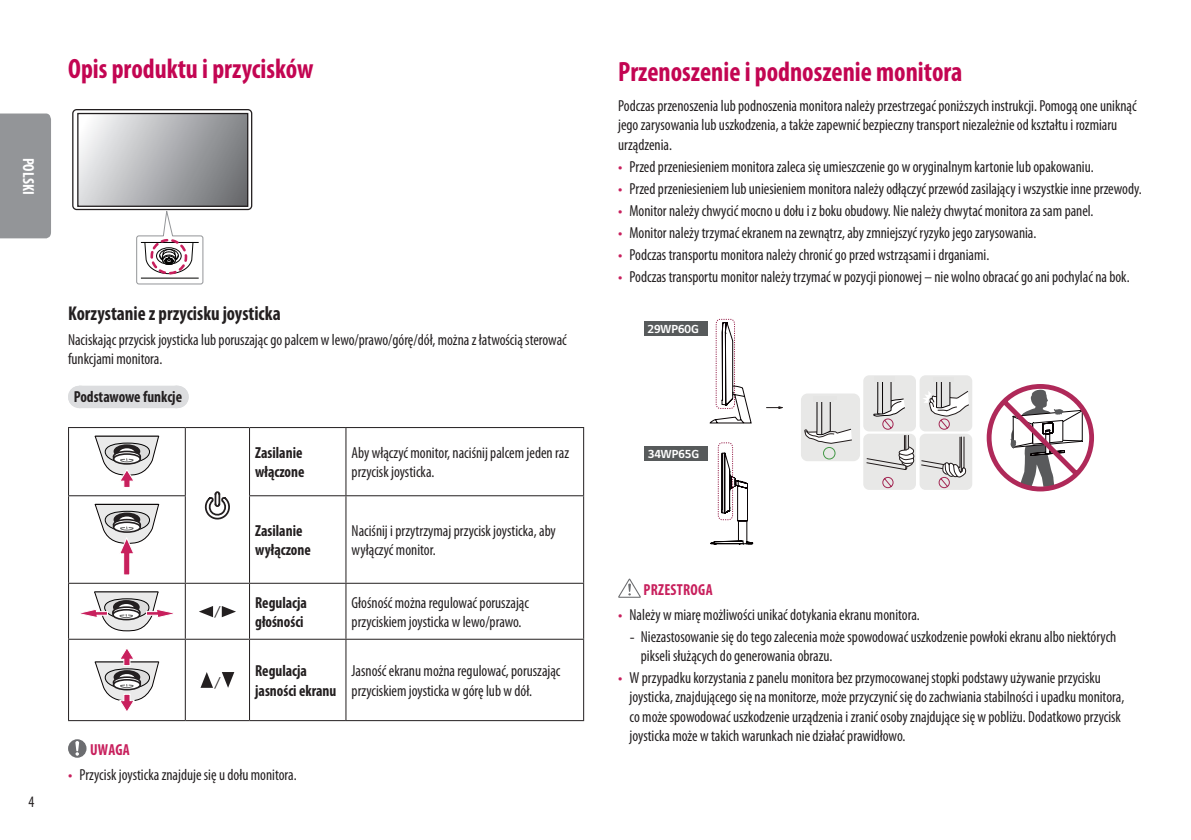
<style>
.page{position:relative;width:1191px;height:840px;background:#fff}
.page>*{position:absolute;margin:0;border:0;box-sizing:border-box;transform-origin:0 0}
.Title2{font:700 condensed 28px "Myriad Pro";color:#c30552;scale:.95 1}
.Title3{font:700 condensed 20px "Myriad Pro";color:#231f20;scale:.95 1}
.Body{font:condensed 16px/19.2px "Myriad Pro";color:#231f20;scale:.95 1}
.Body_Bold{font:700 condensed 16px/19.2px "Myriad Pro";color:#231f20;scale:.95 1}
.Title4{font:700 condensed 16px "Myriad Pro";color:#231f20;scale:.95 1}
.Warning{font:700 condensed 16px "Myriad Pro";letter-spacing:.02em;color:#c8205d;scale:.95 1}
.t1{font:700 condensed 16px "Myriad Pro";color:#fff;scale:.95 1}
.Body_Center{font:italic condensed 16px "Myriad Pro";color:#231f20;scale:.95 1}
.t2{font:700 13.2px "LG Smart";color:#fff;scale:.95 1}
.s1{font-family:"LG Smart";font-stretch:normal;color:#c8205d}
.s2{font-family:"LG Smart";font-stretch:normal}
</style>
<div class="page">
<div style="left:0;top:113px;width:51px;height:125px;background:#939598"></div>
<div style="left:79px;top:385px;width:98px;height:22px;background:#f3f4f4"></div>
<div style="left:79px;top:386px;width:98px;height:22px;background:#dcdddf"></div>
<svg style="left:176px;top:385px;width:2px;height:23px"></svg>
<svg style="left:72px;top:109px;width:181px;height:175px"></svg>
<hr style="left:68px;top:427px;width:117px;height:1px;background:#231f20">
<hr style="left:68px;top:428px;width:1px;height:67px;background:#231f20">
<hr style="left:185px;top:427px;width:64px;height:1px;background:#231f20">
<hr style="left:185px;top:428px;width:1px;height:67px;background:#231f20">
<hr style="left:249px;top:427px;width:97px;height:1px;background:#231f20">
<hr style="left:249px;top:428px;width:1px;height:67px;background:#231f20">
<hr style="left:346px;top:427px;width:238px;height:1px;background:#231f20">
<hr style="left:345px;top:428px;width:1px;height:67px;background:#231f20">
<hr style="left:583px;top:428px;width:1px;height:67px;background:#231f20">
<hr style="left:68px;top:495px;width:118px;height:1px;background:#231f20">
<hr style="left:68px;top:496px;width:1px;height:86px;background:#231f20">
<hr style="left:185px;top:496px;width:1px;height:86px;background:#231f20">
<hr style="left:249px;top:495px;width:97px;height:1px;background:#231f20">
<hr style="left:249px;top:496px;width:1px;height:86px;background:#231f20">
<hr style="left:346px;top:495px;width:238px;height:1px;background:#231f20">
<hr style="left:345px;top:496px;width:1px;height:86px;background:#231f20">
<hr style="left:583px;top:496px;width:1px;height:86px;background:#231f20">
<hr style="left:68px;top:582px;width:117px;height:1px;background:#231f20">
<hr style="left:68px;top:583px;width:1px;height:55px;background:#231f20">
<hr style="left:185px;top:582px;width:64px;height:1px;background:#231f20">
<hr style="left:185px;top:583px;width:1px;height:55px;background:#231f20">
<hr style="left:249px;top:582px;width:97px;height:1px;background:#231f20">
<hr style="left:249px;top:583px;width:1px;height:55px;background:#231f20">
<hr style="left:346px;top:582px;width:238px;height:1px;background:#231f20">
<hr style="left:345px;top:583px;width:1px;height:55px;background:#231f20">
<hr style="left:583px;top:583px;width:1px;height:55px;background:#231f20">
<hr style="left:68px;top:638px;width:117px;height:1px;background:#231f20">
<hr style="left:68px;top:639px;width:1px;height:80px;background:#231f20">
<hr style="left:185px;top:638px;width:64px;height:1px;background:#231f20">
<hr style="left:185px;top:639px;width:1px;height:80px;background:#231f20">
<hr style="left:249px;top:638px;width:97px;height:1px;background:#231f20">
<hr style="left:249px;top:639px;width:1px;height:80px;background:#231f20">
<hr style="left:346px;top:638px;width:238px;height:1px;background:#231f20">
<hr style="left:345px;top:639px;width:1px;height:80px;background:#231f20">
<hr style="left:583px;top:639px;width:1px;height:80px;background:#231f20">
<hr style="left:68px;top:719px;width:117px;height:1px;background:#231f20">
<hr style="left:185px;top:719px;width:64px;height:1px;background:#231f20">
<hr style="left:249px;top:719px;width:97px;height:1px;background:#231f20">
<hr style="left:346px;top:719px;width:238px;height:1px;background:#231f20">
<svg style="left:95px;top:435px;width:64px;height:52px"></svg>
<svg style="left:205px;top:491px;width:25px;height:28px"></svg>
<svg style="left:95px;top:503px;width:64px;height:72px"></svg>
<svg style="left:80px;top:591px;width:93px;height:40px"></svg>
<svg style="left:199px;top:606px;width:14px;height:11px"></svg>
<svg style="left:222px;top:606px;width:14px;height:11px"></svg>
<svg style="left:95px;top:649px;width:64px;height:62px"></svg>
<svg style="left:201px;top:672px;width:12px;height:15px"></svg>
<svg style="left:222px;top:672px;width:12px;height:15px"></svg>
<svg style="left:68px;top:739px;width:18px;height:18px"></svg>
<div style="left:801px;top:393px;width:59px;height:68px;background:#e8e8e7;border-radius:7px"></div>
<svg style="left:766px;top:406px;width:16px;height:3px"></svg>
<div style="left:716px;top:319px;width:19px;height:89px;border:1px dashed #9a2851;border-radius:4px"></div>
<div style="left:718px;top:442px;width:15px;height:77px;border:1px dashed #9a2851;border-radius:4px"></div>
<svg style="left:710px;top:452px;width:43px;height:92px"></svg>
<svg style="left:709px;top:322px;width:42px;height:101px"></svg>
<div style="left:823px;top:447px;width:12px;height:12px;border:1px solid #439846;border-radius:50%"></div>
<div style="left:863px;top:375px;width:53px;height:56px;background:#e8e8e7;border-radius:6px"></div>
<div style="left:919px;top:375px;width:53px;height:56px;background:#e8e8e7;border-radius:6px"></div>
<div style="left:863px;top:433px;width:53px;height:56px;background:#e8e8e7;border-radius:6px"></div>
<div style="left:919px;top:433px;width:53px;height:56px;background:#e8e8e7;border-radius:6px"></div>
<svg style="left:804px;top:402px;width:48px;height:41px"></svg>
<svg style="left:866px;top:377px;width:103px;height:111px"></svg>
<hr style="left:933px;top:377px;width:20px;height:4px;background:#e5e5e4">
<div style="left:644px;top:321px;width:63px;height:15px;background:#575a5b"></div>
<div style="left:644px;top:446px;width:64px;height:14px;background:#575a5b"></div>
<svg style="left:986px;top:384px;width:108px;height:107px"></svg>
<svg style="left:618px;top:578px;width:23px;height:19px"></svg>
<p class="t1" style="left:38px;top:157px;width:40px;rotate:90deg">POLSKI</p>
<p class="Title2" style="left:68px;top:51px;width:260px">Opis produktu i przycisków</p>
<p class="Body" style="left:28px;top:791px;width:8px">4</p>
<p class="Title3" style="left:68px;top:300px;width:225px">Korzystanie z przycisku joysticka</p>
<p class="Body" style="left:68px;top:329px;width:526px">Naciskając przycisk joysticka lub poruszając go palcem w lewo/prawo/górę/dół, można z łatwością sterować funkcjami monitora.</p>
<p class="Title4" style="left:74px;top:386px;width:116px">Podstawowe funkcje</p>
<p class="Body_Bold" style="left:255px;top:442px;width:53px">Zasilanie włączone</p>
<p class="Body" style="left:351px;top:442px;width:230px">Aby włączyć monitor, naciśnij palcem jeden raz przycisk joysticka.</p>
<p class="Body_Bold" style="left:255px;top:520px;width:60px">Zasilanie wyłączone</p>
<p class="Body" style="left:351px;top:520px;width:216px">Naciśnij i przytrzymaj przycisk joysticka, aby wyłączyć monitor.</p>
<p class="Body_Center" style="left:215px;top:602px;width:6px">/</p>
<p class="Body_Bold" style="left:255px;top:592px;width:56px">Regulacja głośności</p>
<p class="Body" style="left:351px;top:592px;width:188px">Głośność można regulować poruszając przyciskiem joysticka w lewo/prawo.</p>
<p class="Body_Center" style="left:215px;top:672px;width:6px">/</p>
<p class="Body_Bold" style="left:255px;top:660px;width:87px">Regulacja jasności ekranu</p>
<p class="Body" style="left:351px;top:660px;width:221px">Jasność ekranu można regulować, poruszając przyciskiem joysticka w górę lub w dół.</p>
<p class="Warning" style="left:90px;top:739px;width:43px">UWAGA</p>
<p class="Body" style="left:68px;top:764px;width:242px"><span class="s1">•</span> Przycisk joysticka znajduje się u dołu monitora.</p>
<p class="Title2" style="left:618px;top:54px;width:364px">Przenoszenie i podnoszenie monitora</p>
<p class="Body" style="left:618px;top:96px;width:547px">Podczas przenoszenia lub podnoszenia monitora należy przestrzegać poniższych instrukcji. Pomogą one uniknąć jego zarysowania lub uszkodzenia, a także zapewnić bezpieczny transport niezależnie od kształtu i rozmiaru urządzenia.</p>
<p class="Body" style="left:618px;top:156px;width:502px"><span class="s1">•</span> Przed przeniesieniem monitora zaleca się umieszczenie go w oryginalnym kartonie lub opakowaniu.</p>
<p class="Body" style="left:618px;top:178px;width:552px"><span class="s1">•</span> Przed przeniesieniem lub uniesieniem monitora należy odłączyć przewód zasilający i wszystkie inne przewody.</p>
<p class="Body" style="left:618px;top:200px;width:502px"><span class="s1">•</span> Monitor należy chwycić mocno u dołu i z boku obudowy. Nie należy chwytać monitora za sam panel.</p>
<p class="Body" style="left:618px;top:222px;width:442px"><span class="s1">•</span> Monitor należy trzymać ekranem na zewnątrz, aby zmniejszyć ryzyko jego zarysowania.</p>
<p class="Body" style="left:618px;top:244px;width:392px"><span class="s1">•</span> Podczas transportu monitora należy chronić go przed wstrząsami i drganiami.</p>
<p class="Body" style="left:618px;top:266px;width:540px"><span class="s1">•</span> Podczas transportu monitor należy trzymać w pozycji pionowej – nie wolno obracać go ani pochylać na bok.</p>
<p class="t2" style="left:647px;top:321px;width:56px">29WP60G</p>
<p class="t2" style="left:648px;top:446px;width:56px">34WP65G</p>
<p class="Warning" style="left:643px;top:579px;width:74px">PRZESTROGA</p>
<p class="Body" style="left:618px;top:604px;width:319px"><span class="s1">•</span> Należy w miarę możliwości unikać dotykania ekranu monitora.</p>
<p class="Body" style="left:641px;top:626px;width:502px;text-indent:-11px"><span class="s2">-</span> Niezastosowanie się do tego zalecenia może spowodować uszkodzenie powłoki ekranu albo niektórych pikseli służących do generowania obrazu.</p>
<p class="Body" style="left:629px;top:667px;width:522px;text-indent:-11px"><span class="s1">•</span> W przypadku korzystania z panelu monitora bez przymocowanej stopki podstawy używanie przycisku joysticka, znajdującego się na monitorze, może przyczynić się do zachwiania stabilności i upadku monitora, co może spowodować uszkodzenie urządzenia i zranić osoby znajdujące się w pobliżu. Dodatkowo przycisk joysticka może w takich warunkach nie działać prawidłowo.</p>
</div>
